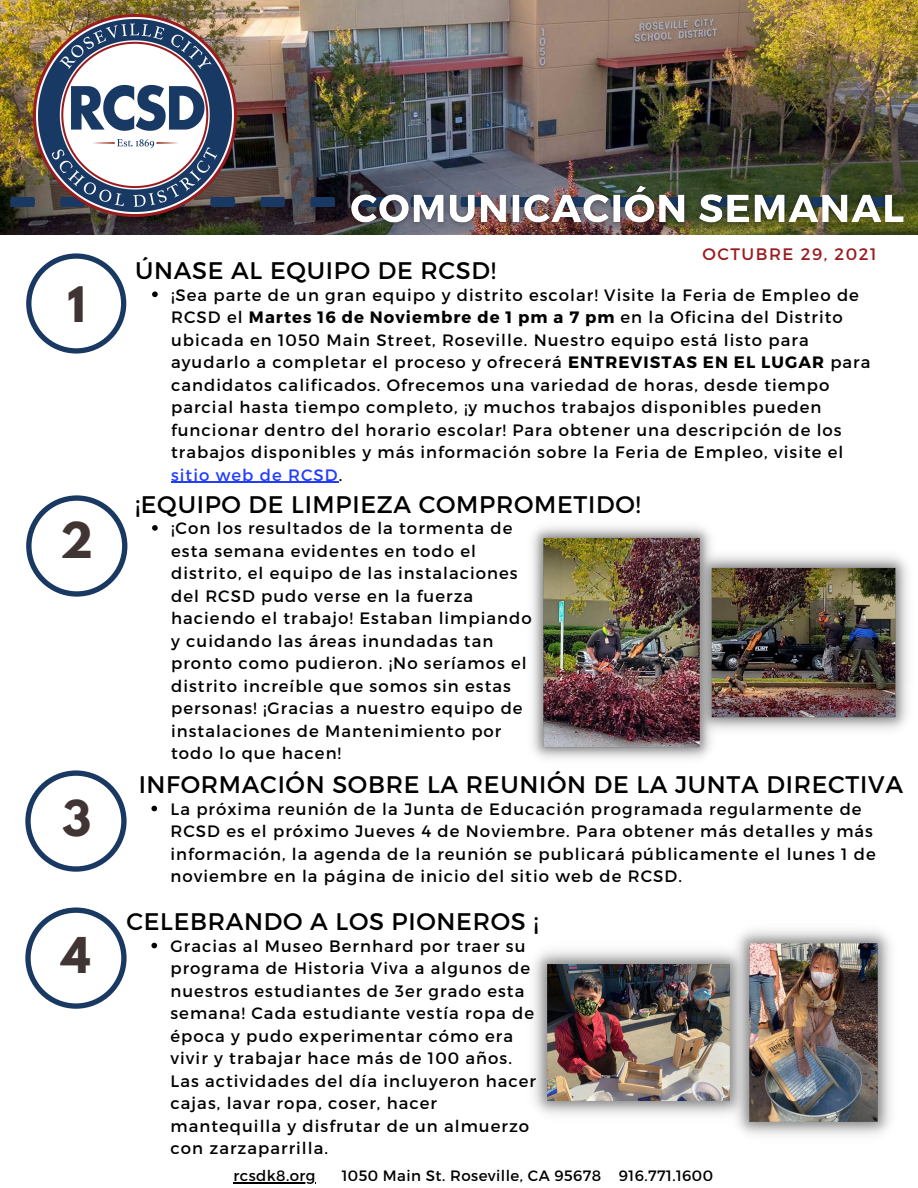
<style>
.page{position:relative;width:918px;height:1188px;background:#fff}
.page>*{position:absolute;margin:0;border:0;box-sizing:border-box;transform-origin:0 0}
.t1{font:700 43.65px "League Spartan";color:#413534}
.t2{font:700 43.35px "League Spartan";color:#413534}
.t3{font:24px "Montserrat";letter-spacing:.03em;color:#000}
.t4{font:16.65px "Montserrat";letter-spacing:.09em;color:#991c20}
.t5{font:16.5px/22.5px "Montserrat";letter-spacing:.065em;color:#000}
.t6{font:15px "Montserrat";letter-spacing:.03em;color:#000}
.s1{font-weight:700}
.s2{color:#233dff}
</style>
<div class="page">
<img style="left:0;top:0;width:918px;height:234px">
<svg style="left:260px;top:197px;width:25px;height:9px"></svg>
<svg style="left:10px;top:197px;width:24px;height:9px"></svg>
<svg style="left:310px;top:197px;width:25px;height:9px"></svg>
<svg style="left:26px;top:254px;width:100px;height:100px"></svg>
<svg style="left:26px;top:495px;width:101px;height:102px"></svg>
<svg style="left:25px;top:908px;width:102px;height:101px"></svg>
<img style="left:34px;top:14px;width:202px;height:203px">
<svg style="left:152px;top:292px;width:6px;height:5px"></svg>
<hr style="left:171px;top:482px;width:168px;height:1px;background:#233dff">
<svg style="left:152px;top:525px;width:6px;height:6px"></svg>
<svg style="left:151px;top:943px;width:6px;height:5px"></svg>
<hr style="left:233px;top:1182px;width:83px;height:1px;background:#000">
<img style="left:341px;top:173px;width:575px;height:62px">
<svg style="left:151px;top:806px;width:6px;height:5px"></svg>
<img style="left:532px;top:526px;width:179px;height:233px">
<img style="left:689px;top:546px;width:219px;height:193px">
<img style="left:533px;top:950px;width:195px;height:165px">
<img style="left:728px;top:930px;width:163px;height:205px">
<svg style="left:25px;top:771px;width:102px;height:101px"></svg>
<p class="t2" style="left:67px;top:282px;width:19px">1</p>
<p class="t1" style="left:60px;top:518px;width:34px">2</p>
<p class="t1" style="left:62px;top:797px;width:31px">3</p>
<p class="t1" style="left:61px;top:934px;width:31px">4</p>
<p class="t4" style="left:702px;top:243px;width:176px">OCTUBRE 29, 2021</p>
<p class="t3" style="left:135px;top:255px;width:362px">ÚNASE AL EQUIPO DE RCSD!</p>
<p class="t5" style="left:171px;top:283px;width:701px">¡Sea parte de un gran equipo y distrito escolar! Visite la Feria de Empleo de RCSD el <span class="s1">Martes 16 de Noviembre de 1 pm a 7 pm</span> en la Oficina del Distrito ubicada en 1050 Main Street, Roseville. Nuestro equipo está listo para ayudarlo a completar el proceso y ofrecerá <span class="s1">ENTREVISTAS EN EL LUGAR</span> para candidatos calificados. Ofrecemos una variedad de horas, desde tiempo parcial hasta tiempo completo, ¡y muchos trabajos disponibles pueden funcionar dentro del horario escolar! Para obtener una descripción de los trabajos disponibles y más información sobre la Feria de Empleo, visite el <span class="s2">sitio web de RCSD</span>.</p>
<p class="t3" style="left:135px;top:489px;width:507px">¡EQUIPO DE LIMPIEZA COMPROMETIDO!</p>
<p class="t5" style="left:171px;top:516px;width:362px">¡Con los resultados de la tormenta de esta semana evidentes en todo el distrito, el equipo de las instalaciones del RCSD pudo verse en la fuerza haciendo el trabajo! Estaban limpiando y cuidando las áreas inundadas tan pronto como pudieron. ¡No seríamos el distrito increíble que somos sin estas personas! ¡Gracias a nuestro equipo de instalaciones de Mantenimiento por todo lo que hacen!</p>
<p class="t3" style="left:139px;top:769px;width:766px">INFORMACIÓN SOBRE LA REUNIÓN DE LA JUNTA DIRECTIVA</p>
<p class="t5" style="left:171px;top:797px;width:707px">La próxima reunión de la Junta de Educación programada regularmente de RCSD es el próximo Jueves 4 de Noviembre. Para obtener más detalles y más información, la agenda de la reunión se publicará públicamente el lunes 1 de noviembre en la página de inicio del sitio web de RCSD.</p>
<p class="t3" style="left:126px;top:906px;width:414px">CELEBRANDO A LOS PIONEROS ¡</p>
<p class="t5" style="left:171px;top:934px;width:367px">Gracias al Museo Bernhard por traer su programa de Historia Viva a algunos de nuestros estudiantes de 3er grado esta semana! Cada estudiante vestía ropa de época y pudo experimentar cómo era vivir y trabajar hace más de 100 años.<br>Las actividades del día incluyeron hacer cajas, lavar ropa, coser, hacer mantequilla y disfrutar de un almuerzo con zarzaparrilla.</p>
<p class="t6" style="left:233px;top:1166px;width:84px">rcsdk8.org</p>
<p class="t6" style="left:342px;top:1166px;width:373px">1050 Main St. Roseville, CA 95678 916.771.1600</p>
</div>
